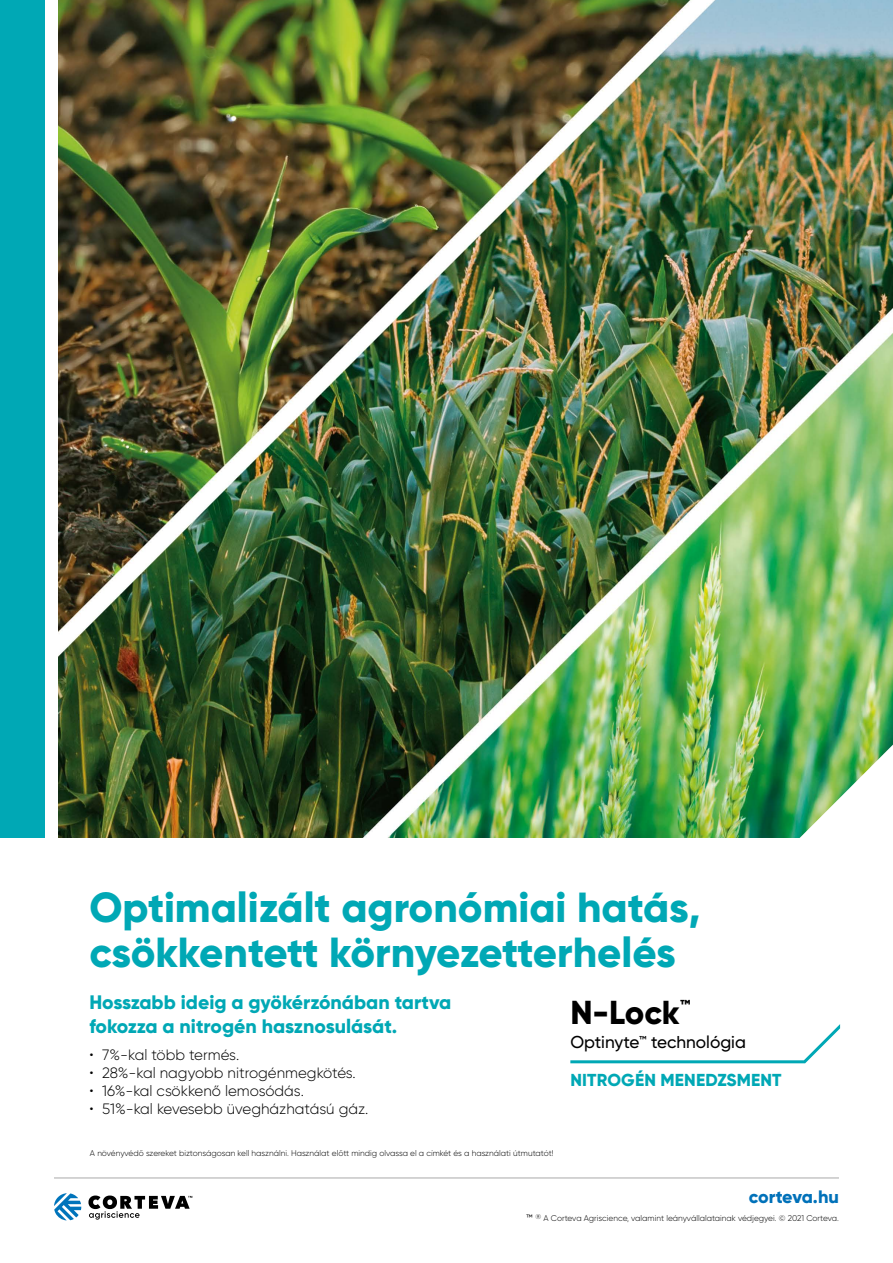
<style>
.page{position:relative;width:893px;height:1263px;background:#fff}
.page>*{position:absolute;margin:0;border:0;box-sizing:border-box;transform-origin:0 0}
.t1{font:800 42px/45px "Gilroy";color:#00a8b5}
.t2{font:800 33.15px "Gilroy";color:#000}
.t3{font:800 19.5px/24px "Gilroy";color:#00a8b5}
.t4{font:800 18px "Gilroy";letter-spacing:-.015em;color:#0071b9}
.t5{font:800 17.4px "Gilroy";letter-spacing:.01em;color:#00a8b5}
.t6{font:500 17.25px "Gilroy";color:#000}
.t7{font:300 15px "Gilroy";color:#000}
.t8{font:300 8.25px "Gilroy";color:#000}
.s1{font-size:15px}
</style>
<div class="page">
<div style="left:0;top:0;width:44px;height:837px;background:#00a8b5"></div>
<img style="left:58px;top:0;width:835px;height:837px">
<svg style="left:570px;top:1024px;width:270px;height:39px"></svg>
<img style="left:793px;top:745px;width:100px;height:93px">
<svg style="left:54px;top:1193px;width:27px;height:27px"></svg>
<svg style="left:88px;top:1195px;width:104px;height:24px"></svg>
<hr style="left:54px;top:1177px;width:785px;height:2px;background:#c6c6c6">
<h1 class="t1" style="left:89px;top:885px;width:613px">Optimalizált agronómiai hatás, csökkentett környezetterhelés</h1>
<h3 class="t3" style="left:89px;top:990px;width:363px">Hosszabb ideig a gyökérzónában tartva fokozza a nitrogén hasznosulását.</h3>
<h3 class="t7" style="left:89px;top:1045px;width:151px">• 7%-kal több termés.</h3>
<h3 class="t7" style="left:89px;top:1063px;width:268px">• 28%-kal nagyobb nitrogénmegkötés.</h3>
<h3 class="t7" style="left:89px;top:1081px;width:216px">• 16%-kal csökkenő lemosódás.</h3>
<h3 class="t7" style="left:89px;top:1099px;width:281px">• 51%-kal kevesebb üvegházhatású gáz.</h3>
<h2 class="t2" style="left:570px;top:991px;width:122px">N-Lock<sup>™</sup></h2>
<h3 class="t6" style="left:570px;top:1032px;width:177px">Optinyte™ technológia</h3>
<h3 class="t5" style="left:570px;top:1069px;width:213px">NITROGÉN MENEDZSMENT</h3>
<p class="t8" style="left:90px;top:1148px;width:465px">A növényvédő szereket biztonságosan kell használni. Használat előtt mindig olvassa el a címkét és a használati útmutatót!</p>
<h3 class="t4" style="left:749px;top:1185px;width:92px">corteva.hu</h3>
<p class="t8" style="left:526px;top:1213px;width:315px"><span class="s1">™</span> <sup>®</sup> A Corteva Agriscience, valamint leányvállalatainak védjegyei. © 2021 Corteva.</p>
</div>
